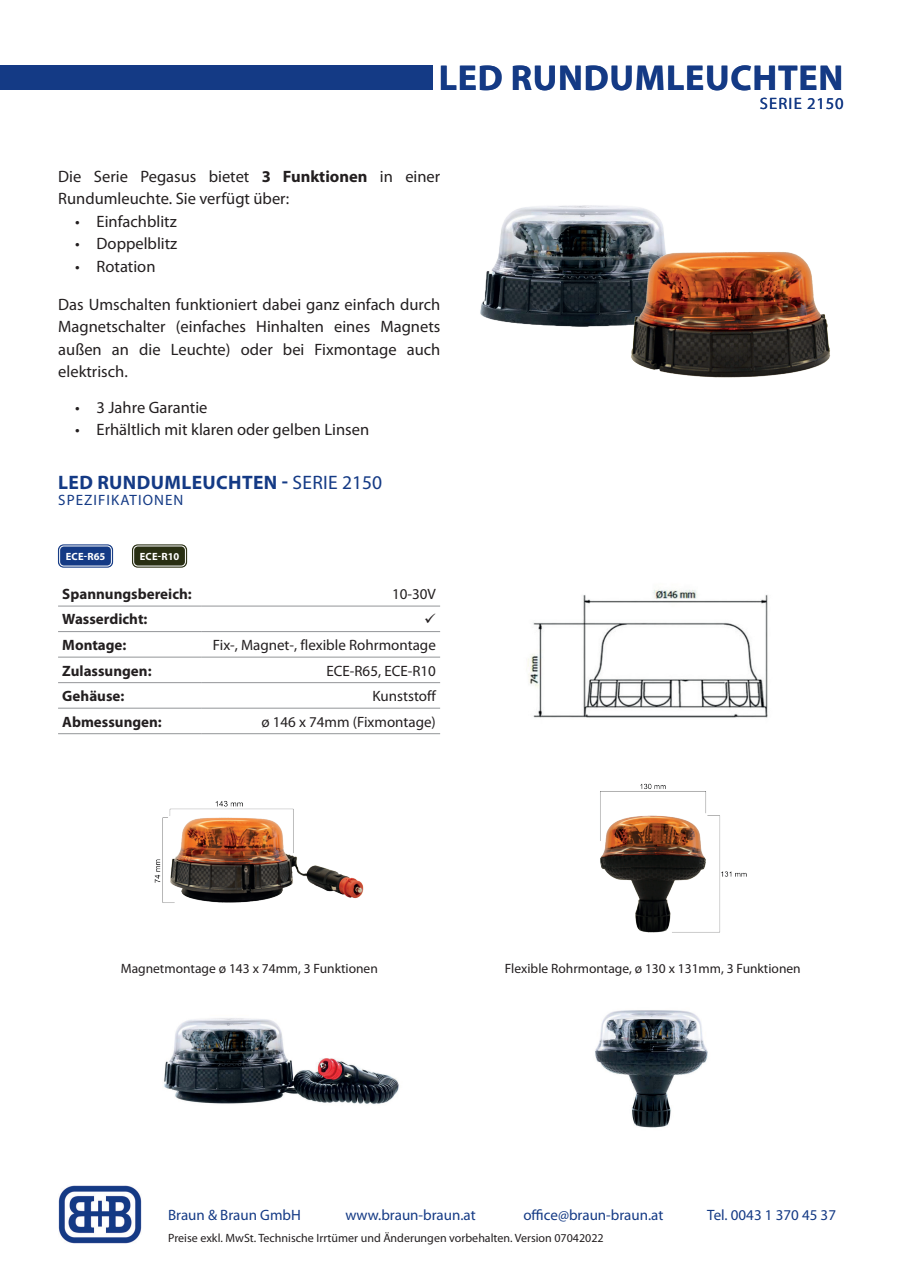
<style>
.page{position:relative;width:902px;height:1272px;background:#fff}
.page>*{position:absolute;margin:0;border:0;box-sizing:border-box;transform-origin:0 0}
.t1{font:700 36px "Myriad Pro";letter-spacing:.02em;color:#143a85}
.t2{font:700 19.5px "Myriad Pro";letter-spacing:.02em;color:#143a85}
.t3{font:16.5px/22.5px "Myriad Pro";color:#231f20}
.t4{font:16.5px "Myriad Pro";letter-spacing:.07em;color:#143a85}
.t5{font:15px "Myriad Pro";color:#231f20}
.t6{font:15px "Myriad Pro";color:#143a85}
.t7{font:700 15px "Myriad Pro";color:#231f20}
.t8{font:15px "Myriad Pro";letter-spacing:.07em;color:#143a85}
.t9{font:13.5px "Myriad Pro";color:#231f20}
.t10{font:12px "Myriad Pro";color:#231f20}
.t11{font:700 10.5px "Myriad Pro";letter-spacing:.015em;color:#fff}
.s1{font-weight:700}
.s2{font-weight:400}
</style>
<div class="page">
<img style="left:58px;top:1185px;width:83px;height:58px">
<div style="left:0;top:65px;width:432px;height:25px;background:#143a85"></div>
<img style="left:480px;top:205px;width:185px;height:122px">
<img style="left:527px;top:589px;width:241px;height:129px">
<img style="left:155px;top:800px;width:208px;height:103px">
<img style="left:164px;top:1018px;width:235px;height:86px">
<img style="left:600px;top:783px;width:147px;height:150px">
<img style="left:595px;top:1010px;width:113px;height:118px">
<hr style="left:58px;top:605px;width:144px;height:1px;background:#939598">
<hr style="left:202px;top:605px;width:238px;height:1px;background:#939598">
<hr style="left:58px;top:631px;width:144px;height:1px;background:#939598">
<hr style="left:202px;top:631px;width:238px;height:1px;background:#939598">
<hr style="left:58px;top:656px;width:144px;height:1px;background:#939598">
<hr style="left:202px;top:656px;width:238px;height:1px;background:#939598">
<hr style="left:58px;top:682px;width:144px;height:1px;background:#939598">
<hr style="left:202px;top:682px;width:238px;height:1px;background:#939598">
<hr style="left:58px;top:707px;width:144px;height:1px;background:#939598">
<hr style="left:202px;top:707px;width:238px;height:1px;background:#939598">
<hr style="left:58px;top:733px;width:144px;height:1px;background:#939598">
<hr style="left:202px;top:733px;width:238px;height:1px;background:#939598">
<div style="left:132px;top:544px;width:55px;height:23px;border:1px solid #292f13;border-radius:5px"></div>
<div style="left:134px;top:546px;width:51px;height:20px;background:#292f13;border-radius:4px"></div>
<div style="left:133px;top:545px;width:53px;height:21px;border:1px solid #fff;border-radius:4px"></div>
<div style="left:58px;top:544px;width:55px;height:23px;border:1px solid #143a85;border-radius:5px"></div>
<div style="left:60px;top:546px;width:51px;height:20px;background:#143a85;border-radius:4px"></div>
<div style="left:59px;top:545px;width:53px;height:21px;border:1px solid #fff;border-radius:4px"></div>
<img style="left:601px;top:242px;width:230px;height:136px">
<h1 class="t1" style="left:439px;top:54px;width:406px">LED RUNDUMLEUCHTEN</h1>
<p class="t3" style="left:58px;top:164px;width:383px">Die Serie Pegasus bietet <span class="s1">3 Funktionen</span> in einer<br>Rundumleuchte. Sie verfügt über:</p>
<p class="t3" style="left:75px;top:209px;width:103px">• Einfachblitz</p>
<p class="t3" style="left:75px;top:232px;width:103px">• Doppelblitz</p>
<p class="t3" style="left:75px;top:254px;width:82px">• Rotation</p>
<p class="t3" style="left:58px;top:293px;width:383px;text-align:justify">Das Umschalten funktioniert dabei ganz einfach durch Magnetschalter (einfaches Hinhalten eines Magnets außen an die Leuchte) oder bei Fixmontage auch elektrisch.</p>
<p class="t3" style="left:75px;top:396px;width:134px">• 3 Jahre Garantie</p>
<p class="t3" style="left:75px;top:418px;width:295px">• Erhältlich mit klaren oder gelben Linsen</p>
<p class="t2" style="left:58px;top:469px;width:325px">LED RUNDUMLEUCHTEN - <span class="s2">SERIE 2150</span></p>
<p class="t8" style="left:58px;top:491px;width:127px">SPEZIFIKATIONEN</p>
<p class="t11" style="left:66px;top:549px;width:41px">ECE-R65</p>
<p class="t11" style="left:140px;top:549px;width:41px">ECE-R10</p>
<p class="t7" style="left:62px;top:584px;width:131px">Spannungsbereich:</p>
<p class="t5" style="left:392px;top:584px;width:45px">10-30V</p>
<p class="t7" style="left:62px;top:609px;width:87px">Wasserdicht:</p>
<p class="t7" style="left:62px;top:635px;width:66px">Montage:</p>
<p class="t5" style="left:213px;top:635px;width:224px">Fix-, Magnet-, flexible Rohrmontage</p>
<p class="t7" style="left:62px;top:660px;width:91px">Zulassungen:</p>
<p class="t5" style="left:326px;top:661px;width:111px">ECE-R65, ECE-R10</p>
<p class="t7" style="left:62px;top:686px;width:64px">Gehäuse:</p>
<p class="t5" style="left:372px;top:686px;width:65px">Kunststoff</p>
<p class="t7" style="left:62px;top:711px;width:101px">Abmessungen:</p>
<p class="t5" style="left:261px;top:712px;width:176px">ø 146 x 74mm (Fixmontage)</p>
<p class="t4" style="left:759px;top:94px;width:85px">SERIE 2150</p>
<p class="t9" style="left:121px;top:959px;width:258px">Magnetmontage ø 143 x 74mm, 3 Funktionen</p>
<p class="t9" style="left:505px;top:959px;width:297px">Flexible Rohrmontage, ø 130 x 131mm, 3 Funktionen</p>
<p class="t6" style="left:168px;top:1205px;width:134px">Braun &amp; Braun GmbH</p>
<p class="t6" style="left:345px;top:1205px;width:132px">www.braun-braun.at</p>
<p class="t6" style="left:523px;top:1205px;width:141px">office@braun-braun.at</p>
<p class="t6" style="left:707px;top:1205px;width:130px">Tel. 0043 1 370 45 37</p>
<p class="t10" style="left:168px;top:1230px;width:437px">Preise exkl. MwSt. Technische Irrtümer und Änderungen vorbehalten. Version 07042022</p>
</div>
